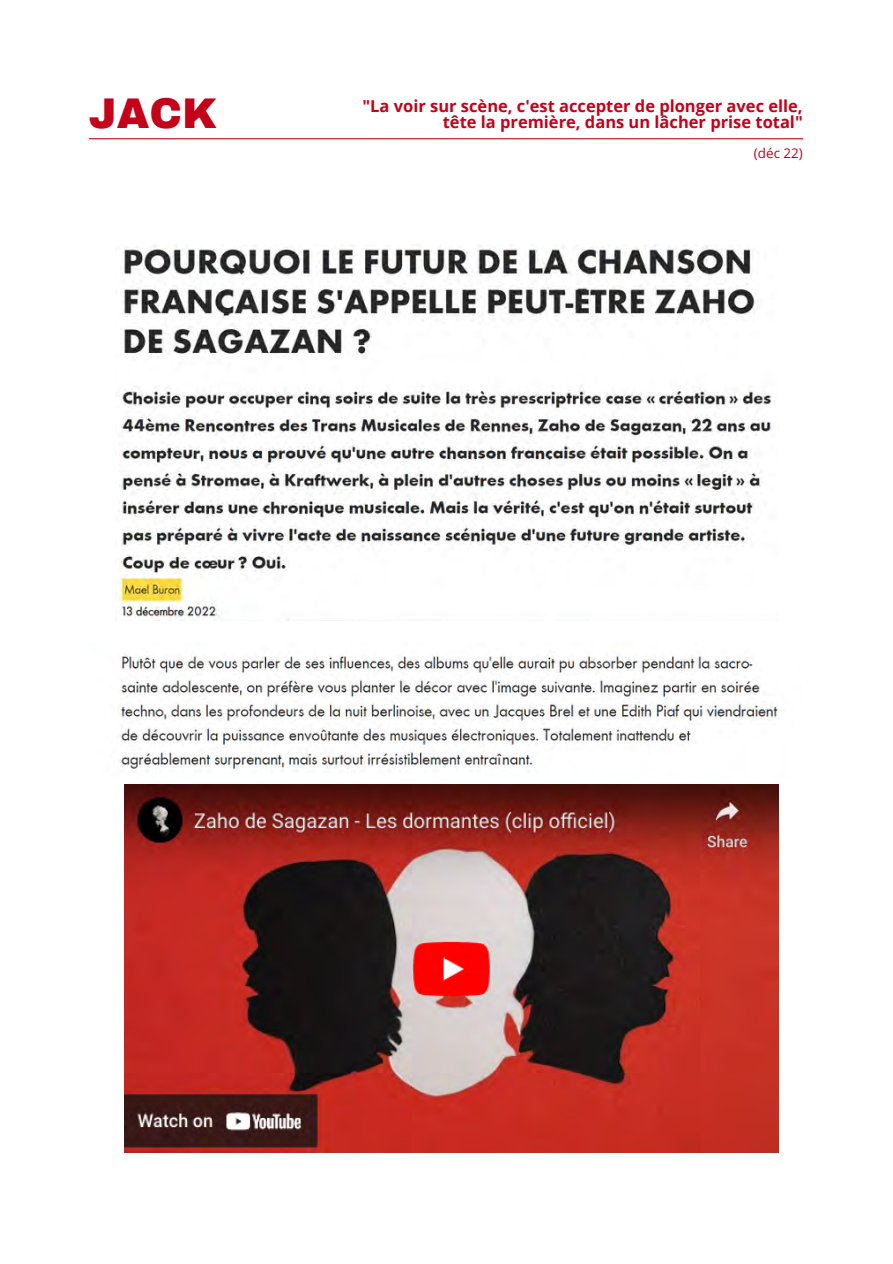
<style>
.page{position:relative;width:893px;height:1264px;background:#fff}
.page>*{position:absolute;margin:0;border:0;box-sizing:border-box;transform-origin:0 0}
.t1{font:900 42px "Archivo";color:#c40219}
.t2{font:700 16.5px "Open Sans";color:#c40219}
.t3{font:13.5px "Open Sans";color:#c40219}
</style>
<div class="page">
<hr style="left:89px;top:138px;width:714px;height:1px;background:#c40219">
<img style="left:115px;top:244px;width:659px;height:376px">
<img style="left:118px;top:654px;width:661px;height:119px">
<img style="left:124px;top:784px;width:654px;height:368px">
<h1 class="t1" style="left:89px;top:91px;width:130px">JACK</h1>
<p class="t2" style="left:362px;top:94px;width:441px">"La voir sur scène, c'est accepter de plonger avec elle,</p>
<p class="t2" style="left:443px;top:110px;width:361px">tête la première, dans un lâcher prise total"</p>
<p class="t3" style="left:753px;top:144px;width:50px">(déc 22)</p>
</div>
